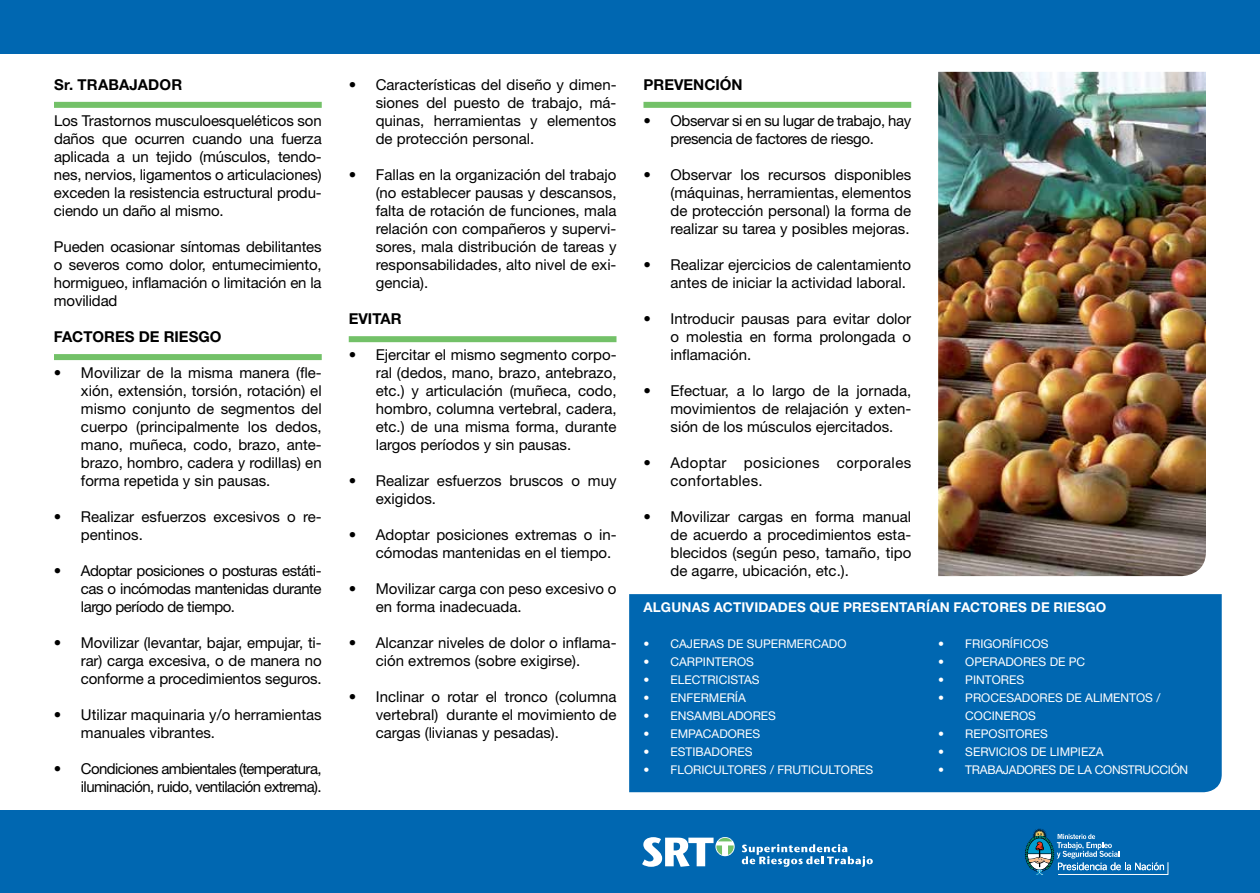
<style>
.page{position:relative;width:1260px;height:893px;background:#fff}
.page>*{position:absolute;margin:0;border:0;box-sizing:border-box;transform-origin:0 0}
.t1{font:15px/18px "Helvetica Neue LT Std";color:#000;text-align:justify}
.t2{font:15px/18px "Helvetica Neue LT Std";letter-spacing:-.04em;color:#000;text-align:right}
.t3{font:15px/18px "Helvetica Neue LT Std";letter-spacing:-.025em;color:#000}
.t4{font:700 15px "Helvetica Neue LT Std";color:#000}
.t5{font:15px/18px "Helvetica Neue LT Std";letter-spacing:.025em;color:#000}
.t6{font:700 13.5px "Helvetica Neue LT Std";letter-spacing:.015em;color:#fff}
.t7{font:12px/18px "Helvetica Neue LT Std";color:#fff}
.t8{font:12px "Helvetica Neue LT Std";letter-spacing:-.02em;color:#fff}
</style>
<div class="page">
<div style="left:0;top:0;width:1260px;height:54px;background:#0067b1"></div>
<div style="left:0;top:810px;width:1260px;height:82px;background:#0067b1"></div>
<div style="left:715px;top:836px;width:20px;height:20px;border:1px solid #0067b1;border-radius:50%"></div>
<svg style="left:642px;top:837px;width:93px;height:29px"></svg>
<svg style="left:742px;top:844px;width:131px;height:22px"></svg>
<svg style="left:1025px;top:828px;width:143px;height:47px"></svg>
<div style="left:629px;top:594px;width:593px;height:198px;background:#0067b1"></div>
<div style="left:54px;top:102px;width:268px;height:6px;background:#73c168"></div>
<div style="left:54px;top:354px;width:268px;height:6px;background:#73c168"></div>
<div style="left:644px;top:102px;width:267px;height:6px;background:#73c168"></div>
<div style="left:349px;top:336px;width:267px;height:6px;background:#73c168"></div>
<img style="left:938px;top:72px;width:268px;height:504px">
<p class="t4" style="left:54px;top:75px;width:130px">Sr. TRABAJADOR</p>
<p class="t1" style="left:54px;top:111px;width:269px">Los Trastornos musculoesqueléticos son daños que ocurren cuando una fuerza aplicada a un tejido (músculos, tendo&shy;nes, nervios, ligamentos o articulaciones) exceden la resistencia estructural produ&shy;ciendo un daño al mismo.</p>
<p class="t1" style="left:54px;top:237px;width:269px">Pueden ocasionar síntomas debilitantes o severos como dolor, entumecimiento, hormigueo, inflamación o limitación en la movilidad</p>
<p class="t4" style="left:54px;top:327px;width:169px">FACTORES DE RIESGO</p>
<p class="t1" style="left:81px;top:363px;width:242px;text-indent:-27px">• Movilizar de la misma manera (fle&shy;xión, extensión, torsión, rotación) el mismo conjunto de segmentos del cuerpo (principalmente los dedos, mano, muñeca, codo, brazo, ante&shy;brazo, hombro, cadera y rodillas) en forma repetida y sin pausas.</p>
<p class="t1" style="left:81px;top:507px;width:242px;text-indent:-27px">• Realizar esfuerzos excesivos o re&shy;pentinos.</p>
<p class="t1" style="left:81px;top:561px;width:242px;text-indent:-27px">• Adoptar posiciones o posturas estáti&shy;cas o incómodas mantenidas durante largo período de tiempo.</p>
<p class="t1" style="left:81px;top:633px;width:242px;text-indent:-27px">• Movilizar (levantar, bajar, empujar, ti&shy;rar) carga excesiva, o de manera no conforme a procedimientos seguros.</p>
<p class="t1" style="left:81px;top:705px;width:242px;text-indent:-27px">• Utilizar maquinaria y/o herramientas manuales vibrantes.</p>
<p class="t2" style="left:54px;top:759px;width:269px">• Condiciones ambientales (temperatura, iluminación, ruido, ventilación extrema).</p>
<p class="t1" style="left:376px;top:75px;width:242px;text-indent:-27px">• Características del diseño y dimen&shy;siones del puesto de trabajo, má&shy;quinas, herramientas y elementos de protección personal.</p>
<p class="t1" style="left:376px;top:165px;width:242px;text-indent:-27px">• Fallas en la organización del trabajo (no establecer pausas y descansos, falta de rotación de funciones, mala relación con compañeros y supervi&shy;sores, mala distribución de tareas y responsabilidades, alto nivel de exi&shy;gencia).</p>
<p class="t4" style="left:349px;top:309px;width:54px">EVITAR</p>
<p class="t1" style="left:376px;top:345px;width:242px;text-indent:-27px">• Ejercitar el mismo segmento corpo&shy;ral (dedos, mano, brazo, antebrazo, etc.) y articulación (muñeca, codo, hombro, columna vertebral, cadera, etc.) de una misma forma, durante largos períodos y sin pausas.</p>
<p class="t1" style="left:376px;top:471px;width:242px;text-indent:-27px">• Realizar esfuerzos bruscos o muy exigidos.</p>
<p class="t1" style="left:376px;top:525px;width:242px;text-indent:-27px">• Adoptar posiciones extremas o in&shy;cómodas mantenidas en el tiempo.</p>
<p class="t1" style="left:376px;top:579px;width:242px;text-indent:-27px">• Movilizar carga con peso excesivo o en forma inadecuada.</p>
<p class="t1" style="left:376px;top:633px;width:242px;text-indent:-27px">• Alcanzar niveles de dolor o inflama&shy;ción extremos (sobre exigirse).</p>
<p class="t1" style="left:376px;top:687px;width:242px;text-indent:-27px">• Inclinar o rotar el tronco (columna vertebral) durante el movimiento de cargas (livianas y pesadas).</p>
<p class="t4" style="left:644px;top:75px;width:101px">PREVENCIÓN</p>
<p class="t3" style="left:670px;top:111px;width:242px;text-indent:-27px">• Observar si en su lugar de trabajo, hay presencia de factores de riesgo.</p>
<p class="t1" style="left:670px;top:165px;width:242px;text-indent:-27px">• Observar los recursos disponibles (máquinas, herramientas, elementos de protección personal) la forma de realizar su tarea y posibles mejoras.</p>
<p class="t1" style="left:670px;top:255px;width:242px;text-indent:-27px">• Realizar ejercicios de calentamiento antes de iniciar la actividad laboral.</p>
<p class="t1" style="left:670px;top:309px;width:242px;text-indent:-27px">• Introducir pausas para evitar dolor o molestia en forma prolongada o inflamación.</p>
<p class="t1" style="left:670px;top:381px;width:242px;text-indent:-27px">• Efectuar, a lo largo de la jornada, movimientos de relajación y exten&shy;sión de los músculos ejercitados.</p>
<p class="t5" style="left:671px;top:453px;width:242px;text-indent:-27px">• Adoptar posiciones corporales confortables.</p>
<p class="t1" style="left:671px;top:507px;width:242px;text-indent:-27px">• Movilizar cargas en forma manual de acuerdo a procedimientos esta&shy;blecidos (según peso, tamaño, tipo de agarre, ubicación, etc.).</p>
<p class="t6" style="left:644px;top:599px;width:464px">ALGUNAS ACTIVIDADES QUE PRESENTARÍAN FACTORES DE RIESGO</p>
<p class="t7" style="left:644px;top:635px;width:205px">• CAJERAS DE SUPERMERCADO</p>
<p class="t7" style="left:644px;top:653px;width:112px">• CARPINTEROS</p>
<p class="t7" style="left:644px;top:671px;width:118px">• ELECTRICISTAS</p>
<p class="t7" style="left:644px;top:689px;width:104px">• ENFERMERÍA</p>
<p class="t7" style="left:644px;top:707px;width:134px">• ENSAMBLADORES</p>
<p class="t7" style="left:644px;top:725px;width:118px">• EMPACADORES</p>
<p class="t7" style="left:644px;top:743px;width:110px">• ESTIBADORES</p>
<p class="t7" style="left:644px;top:761px;width:231px">• FLORICULTORES / FRUTICULTORES</p>
<p class="t7" style="left:938px;top:635px;width:112px">• FRIGORÍFICOS</p>
<p class="t7" style="left:938px;top:653px;width:149px">• OPERADORES DE PC</p>
<p class="t7" style="left:938px;top:671px;width:87px">• PINTORES</p>
<p class="t7" style="left:965px;top:689px;width:197px;text-indent:-27px">• PROCESADORES DE ALIMENTOS /<br>COCINEROS</p>
<p class="t7" style="left:938px;top:725px;width:111px">• REPOSITORES</p>
<p class="t7" style="left:938px;top:743px;width:167px">• SERVICIOS DE LIMPIEZA</p>
<p class="t8" style="left:938px;top:763px;width:252px">• TRABAJADORES DE LA CONSTRUCCIÓN</p>
</div>
